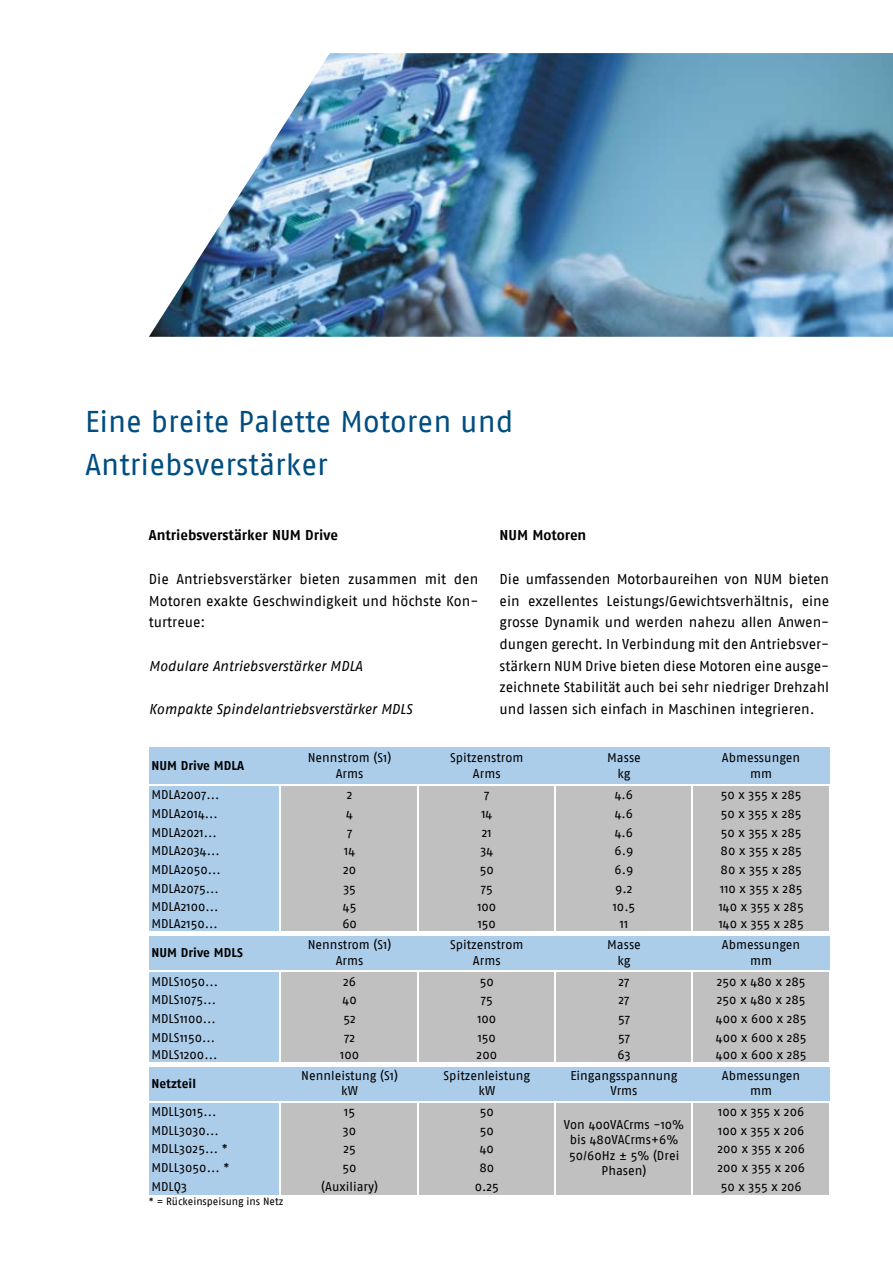
<style>
.page{position:relative;width:893px;height:1263px;background:#fff}
.page>*{position:absolute;margin:0;border:0;box-sizing:border-box;transform-origin:0 0}
.t1{font:30px/43.3px "Fago No";color:#004e81}
.t2{font:14.25px/21.8px "Fago No";color:#000;text-align:justify}
.t3{font:italic 14.25px "Fago No";letter-spacing:-.005em;color:#000}
.t4{font:700 14.25px "Fago No";color:#000}
.t5{font:12.75px/18.6px "Fago No";color:#000;text-align:center}
.t6{font:700 12.75px "Fago No";color:#000}
.t7{font:10.5px "Fago No";letter-spacing:-.005em;color:#000}
</style>
<div class="page">
<img style="left:149px;top:53px;width:744px;height:284px">
<div style="left:149px;top:747px;width:680px;height:38px;background:#accdea"></div>
<div style="left:149px;top:785px;width:131px;height:149px;background:#accdea"></div>
<div style="left:280px;top:785px;width:549px;height:149px;background:#c0c0c0"></div>
<div style="left:149px;top:934px;width:680px;height:37px;background:#accdea"></div>
<div style="left:149px;top:971px;width:131px;height:93px;background:#accdea"></div>
<div style="left:280px;top:971px;width:549px;height:93px;background:#c0c0c0"></div>
<div style="left:149px;top:1064px;width:680px;height:37px;background:#accdea"></div>
<div style="left:149px;top:1101px;width:131px;height:94px;background:#accdea"></div>
<div style="left:280px;top:1101px;width:549px;height:94px;background:#c0c0c0"></div>
<hr style="left:280px;top:785px;width:1px;height:147px;background:#fff">
<hr style="left:417px;top:785px;width:1px;height:147px;background:#fff">
<hr style="left:554px;top:785px;width:1px;height:147px;background:#fff">
<hr style="left:691px;top:785px;width:2px;height:147px;background:#fff">
<hr style="left:280px;top:971px;width:1px;height:91px;background:#fff">
<hr style="left:417px;top:971px;width:1px;height:91px;background:#fff">
<hr style="left:554px;top:971px;width:1px;height:91px;background:#fff">
<hr style="left:691px;top:971px;width:2px;height:91px;background:#fff">
<hr style="left:280px;top:1101px;width:1px;height:94px;background:#fff">
<hr style="left:417px;top:1101px;width:1px;height:94px;background:#fff">
<hr style="left:554px;top:1101px;width:1px;height:94px;background:#fff">
<hr style="left:691px;top:1101px;width:2px;height:94px;background:#fff">
<hr style="left:149px;top:784px;width:680px;height:1px;background:#fff">
<hr style="left:149px;top:932px;width:680px;height:4px;background:#fff">
<hr style="left:149px;top:970px;width:680px;height:2px;background:#fff">
<hr style="left:149px;top:1062px;width:680px;height:4px;background:#fff">
<hr style="left:149px;top:1101px;width:680px;height:1px;background:#fff">
<h1 class="t1" style="left:85px;top:400px;width:430px">Eine breite Palette Motoren und<br>Antriebsverstärker</h1>
<p class="t4" style="left:149px;top:527px;width:191px">Antriebsverstärker NUM Drive</p>
<p class="t2" style="left:149px;top:568px;width:331px">Die Antriebsverstärker bieten zusammen mit den Motoren exakte Geschwindigkeit und höchste Kon&shy;turtreue:</p>
<p class="t3" style="left:149px;top:657px;width:215px">Modulare Antriebsverstärker MDLA</p>
<p class="t3" style="left:149px;top:701px;width:265px">Kompakte Spindelantriebsverstärker MDLS</p>
<p class="t4" style="left:500px;top:527px;width:88px">NUM Motoren</p>
<p class="t2" style="left:500px;top:568px;width:331px">Die umfassenden Motorbaureihen von NUM bieten ein exzellentes Leistungs/Gewichtsverhältnis, eine grosse Dynamik und werden nahezu allen Anwen&shy;dungen gerecht. In Verbindung mit den Antriebsver&shy;stärkern NUM Drive bieten diese Motoren eine ausge&shy;zeichnete Stabilität auch bei sehr niedriger Drehzahl und lassen sich einfach in Maschinen integrieren.</p>
<p class="t6" style="left:151px;top:758px;width:94px">NUM Drive MDLA</p>
<p class="t5" style="left:151px;top:785px;width:71px;text-align:left">MDLA2007...<br>MDLA2014...<br>MDLA2021...<br>MDLA2034...<br>MDLA2050...<br>MDLA2075...<br>MDLA2100...</p>
<p class="t5" style="left:151px;top:914px;width:68px">MDLA2150...</p>
<p class="t6" style="left:151px;top:945px;width:93px">NUM Drive MDLS</p>
<p class="t5" style="left:151px;top:972px;width:68px;text-align:left">MDLS1050...<br>MDLS1075...<br>MDLS1100...<br>MDLS1150...</p>
<p class="t5" style="left:151px;top:1045px;width:67px">MDLS1200...</p>
<p class="t6" style="left:151px;top:1075px;width:46px">Netzteil</p>
<p class="t5" style="left:151px;top:1102px;width:79px;text-align:left">MDLL3015...<br>MDLL3030...<br>MDLL3025... *<br>MDLL3050... *<br>MDLQ3</p>
<p class="t7" style="left:149px;top:1195px;width:136px">* = Rückeinspeisung ins Netz</p>
<p class="t5" style="left:308px;top:750px;width:85px;line-height:15.6px">Nennstrom (S1)<br>Arms</p>
<p class="t5" style="left:343px;top:785px;width:15px">2<br>4<br>7<br>14<br>20<br>35</p>
<p class="t5" style="left:450px;top:750px;width:75px;line-height:15.6px">Spitzenstrom<br>Arms</p>
<p class="t5" style="left:607px;top:750px;width:35px;line-height:15.6px">Masse kg</p>
<p class="t5" style="left:722px;top:750px;width:80px;line-height:15.6px">Abmessungen mm</p>
<p class="t5" style="left:481px;top:785px;width:12px;text-align:left">7<br>14<br>21</p>
<p class="t5" style="left:480px;top:841px;width:14px">34</p>
<p class="t5" style="left:481px;top:879px;width:13px">75</p>
<p class="t5" style="left:480px;top:860px;width:16px">50</p>
<p class="t5" style="left:615px;top:785px;width:20px;text-align:left">4.6<br>4.6</p>
<p class="t5" style="left:721px;top:785px;width:82px">50 x 355 x 285</p>
<p class="t5" style="left:721px;top:804px;width:82px">50 x 355 x 285</p>
<p class="t5" style="left:615px;top:823px;width:20px">4.6</p>
<p class="t5" style="left:721px;top:823px;width:82px">50 x 355 x 285</p>
<p class="t5" style="left:615px;top:841px;width:20px">6.9</p>
<p class="t5" style="left:721px;top:841px;width:83px">80 x 355 x 285</p>
<p class="t5" style="left:615px;top:860px;width:20px">6.9</p>
<p class="t5" style="left:721px;top:860px;width:83px">80 x 355 x 285</p>
<p class="t5" style="left:615px;top:879px;width:19px">9.2</p>
<p class="t5" style="left:720px;top:879px;width:84px">110 x 355 x 285</p>
<p class="t5" style="left:343px;top:897px;width:15px">45</p>
<p class="t5" style="left:477px;top:897px;width:20px">100</p>
<p class="t5" style="left:613px;top:897px;width:24px">10.5</p>
<p class="t5" style="left:719px;top:897px;width:86px">140 x 355 x 285</p>
<p class="t5" style="left:342px;top:915px;width:16px">60</p>
<p class="t5" style="left:719px;top:915px;width:86px">140 x 355 x 285</p>
<p class="t5" style="left:478px;top:914px;width:20px">150</p>
<p class="t5" style="left:620px;top:915px;width:10px">11</p>
<p class="t5" style="left:308px;top:937px;width:85px;line-height:15.6px">Nennstrom (S1)<br>Arms</p>
<p class="t5" style="left:450px;top:937px;width:75px;line-height:15.6px">Spitzenstrom<br>Arms</p>
<p class="t5" style="left:607px;top:937px;width:35px;line-height:15.6px">Masse kg</p>
<p class="t5" style="left:722px;top:937px;width:80px;line-height:15.6px">Abmessungen mm</p>
<p class="t5" style="left:343px;top:972px;width:16px;text-align:left">26<br>40</p>
<p class="t5" style="left:480px;top:972px;width:16px">50</p>
<p class="t5" style="left:717px;top:972px;width:90px">250 x 480 x 285</p>
<p class="t5" style="left:716px;top:1009px;width:92px">400 x 600 x 285</p>
<p class="t5" style="left:618px;top:972px;width:12px">27</p>
<p class="t5" style="left:717px;top:990px;width:90px">250 x 480 x 285</p>
<p class="t5" style="left:618px;top:990px;width:12px">27</p>
<p class="t5" style="left:481px;top:990px;width:13px">75</p>
<p class="t5" style="left:343px;top:1009px;width:14px">52</p>
<p class="t5" style="left:340px;top:1045px;width:20px">100</p>
<p class="t5" style="left:477px;top:1009px;width:20px">100</p>
<p class="t5" style="left:618px;top:1009px;width:13px">57</p>
<p class="t5" style="left:617px;top:1045px;width:15px">63</p>
<p class="t5" style="left:344px;top:1028px;width:12px">72</p>
<p class="t5" style="left:478px;top:1028px;width:20px">150</p>
<p class="t5" style="left:618px;top:1028px;width:13px">57</p>
<p class="t5" style="left:716px;top:1028px;width:92px">400 x 600 x 285</p>
<p class="t5" style="left:477px;top:1045px;width:22px">200</p>
<p class="t5" style="left:716px;top:1045px;width:92px">400 x 600 x 285</p>
<p class="t5" style="left:301px;top:1067px;width:98px;line-height:15.6px">Nennleistung (S1) kW</p>
<p class="t5" style="left:444px;top:1067px;width:88px;line-height:15.6px">Spitzenleistung kW</p>
<p class="t5" style="left:570px;top:1067px;width:109px;line-height:15.6px">Eingangsspannung<br>Vrms</p>
<p class="t5" style="left:722px;top:1067px;width:80px;line-height:15.6px">Abmessungen mm</p>
<p class="t5" style="left:344px;top:1102px;width:12px">15</p>
<p class="t5" style="left:480px;top:1102px;width:16px">50</p>
<p class="t5" style="left:343px;top:1121px;width:15px">30</p>
<p class="t5" style="left:480px;top:1121px;width:16px">50</p>
<p class="t5" style="left:343px;top:1139px;width:14px">25</p>
<p class="t5" style="left:480px;top:1139px;width:16px">40</p>
<p class="t5" style="left:343px;top:1158px;width:16px">50</p>
<p class="t5" style="left:479px;top:1158px;width:16px">80</p>
<p class="t5" style="left:321px;top:1177px;width:58px">(Auxiliary)</p>
<p class="t5" style="left:475px;top:1177px;width:26px">0.25</p>
<p class="t5" style="left:564px;top:1116px;width:122px;line-height:15.6px">Von 400VACrms -10% bis 480VACrms+6%<br>50/60Hz ± 5% (Drei<br>Phasen)</p>
<p class="t5" style="left:718px;top:1102px;width:87px">100 x 355 x 206</p>
<p class="t5" style="left:718px;top:1121px;width:87px">100 x 355 x 206</p>
<p class="t5" style="left:717px;top:1139px;width:89px">200 x 355 x 206</p>
<p class="t5" style="left:721px;top:1177px;width:83px">50 x 355 x 206</p>
<p class="t5" style="left:717px;top:1158px;width:89px">200 x 355 x 206</p>
</div>
